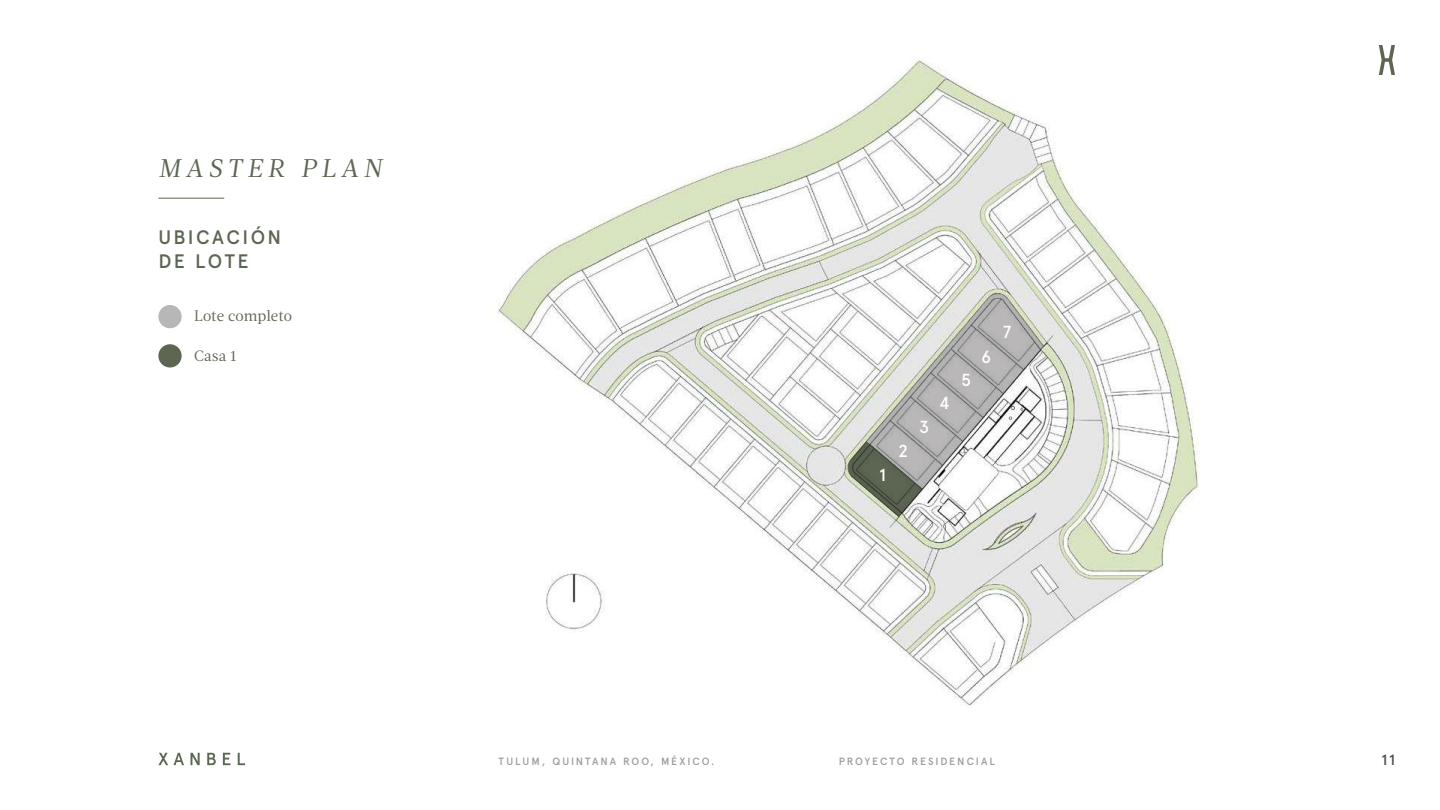
<style>
.page{position:relative;width:1440px;height:810px;background:#fff}
.page>*{position:absolute;margin:0;border:0;box-sizing:border-box;transform-origin:0 0}
.t1{font:italic 25.5px "Acta";letter-spacing:.2em;color:#5c6652}
.t2{font:500 19.5px/23.4px "Apercu";letter-spacing:.125em;color:#5c6652}
.t3{font:500 17.4px "Apercu";color:#fff}
.t4{font:15px "Acta";color:#5c6652}
.t5{font:500 15px "Apercu";color:#4d4d4d}
.t6{font:500 10.5px "Apercu";letter-spacing:.185em;color:#9d9c9c}
</style>
<div class="page">
<img style="left:491px;top:60px;width:708px;height:646px">
<svg style="left:848px;top:293px;width:196px;height:224px"></svg>
<svg style="left:158px;top:753px;width:10px;height:12px"></svg>
<svg style="left:174px;top:753px;width:10px;height:12px"></svg>
<svg style="left:191px;top:753px;width:9px;height:12px"></svg>
<svg style="left:207px;top:753px;width:9px;height:12px"></svg>
<svg style="left:223px;top:753px;width:7px;height:12px"></svg>
<svg style="left:238px;top:753px;width:7px;height:12px"></svg>
<svg style="left:1379px;top:45px;width:16px;height:30px"></svg>
<hr style="left:158px;top:198px;width:66px;height:1px;background:#5c6652">
<div style="left:158px;top:305px;width:24px;height:23px;background:#b8b7b7;border-radius:50%"></div>
<div style="left:158px;top:344px;width:24px;height:24px;background:#5c6653;border-radius:50%"></div>
<h1 class="t1" style="left:158px;top:154px;width:225px">MASTER PLAN</h1>
<h2 class="t2" style="left:158px;top:226px;width:124px">UBICACIÓN<br>DE LOTE</h2>
<h3 class="t4" style="left:194px;top:307px;width:99px">Lote completo</h3>
<h3 class="t4" style="left:194px;top:347px;width:44px">Casa 1</h3>
<h3 class="t3" style="left:879px;top:465px;width:8px">1</h3>
<h3 class="t3" style="left:898px;top:440px;width:12px">2</h3>
<h3 class="t3" style="left:919px;top:417px;width:12px">3</h3>
<h3 class="t3" style="left:939px;top:393px;width:12px">4</h3>
<h3 class="t3" style="left:961px;top:369px;width:12px">5</h3>
<h3 class="t3" style="left:981px;top:347px;width:12px">6</h3>
<h3 class="t3" style="left:1003px;top:322px;width:10px">7</h3>
<p class="t6" style="left:499px;top:755px;width:218px">TULUM, QUINTANA ROO, MÉXICO.</p>
<p class="t6" style="left:839px;top:755px;width:158px">PROYECTO RESIDENCIAL</p>
<h3 class="t5" style="left:1382px;top:750px;width:15px">11</h3>
</div>
